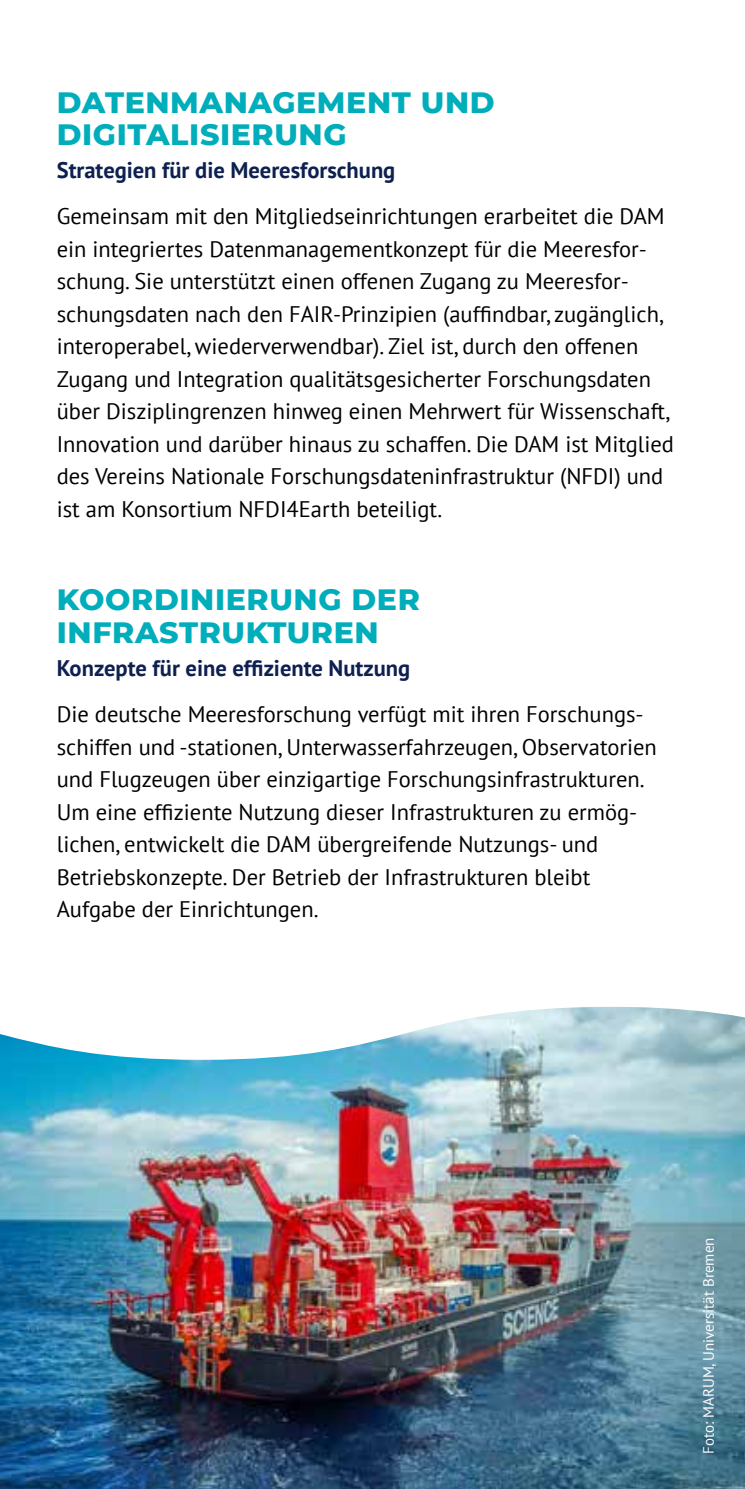
<style>
.page{position:relative;width:745px;height:1489px;background:#fff}
.page>*{position:absolute;margin:0;border:0;box-sizing:border-box;transform-origin:0 0}
.t1{font:800 30px/32.5px "Montserrat";letter-spacing:.02em;color:#00adba}
.t2{font:22.5px/32.5px "PT Sans";color:#000}
.t3{font:700 22.5px "PT Sans";color:#0e2050}
.t4{font:15px "PT Sans";color:#fff}
</style>
<div class="page">
<img style="left:0;top:1006px;width:744px;height:482px">
<h1 class="t1" style="left:57px;top:84px;width:439px">DATENMANAGEMENT UND<br>DIGITALISIERUNG</h1>
<p class="t3" style="left:57px;top:155px;width:340px">Strategien für die Meeresforschung</p>
<p class="t2" style="left:57px;top:200px;width:618px">Gemeinsam mit den Mitgliedseinrichtungen erarbeitet die DAM ein integriertes Datenmanagementkonzept für die Meeresfor&shy;schung. Sie unterstützt einen offenen Zugang zu Meeresfor&shy;schungsdaten nach den FAIR-Prinzipien (auffindbar, zugänglich, interoperabel, wiederverwendbar). Ziel ist, durch den offenen Zugang und Integration qualitätsgesicherter Forschungsdaten über Disziplingrenzen hinweg einen Mehrwert für Wissenschaft, Innovation und darüber hinaus zu schaffen. Die DAM ist Mitglied des Vereins Nationale Forschungsdateninfrastruktur (NFDI) und ist am Konsortium NFDI4Earth beteiligt.</p>
<h1 class="t1" style="left:57px;top:582px;width:364px">KOORDINIERUNG DER<br>INFRASTRUKTUREN</h1>
<p class="t3" style="left:57px;top:652px;width:355px">Konzepte für eine effiziente Nutzung</p>
<p class="t2" style="left:57px;top:697px;width:601px">Die deutsche Meeresforschung verfügt mit ihren Forschungs&shy;schiffen und -stationen, Unterwasserfahrzeugen, Observatorien und Flugzeugen über einzigartige Forschungsinfrastrukturen.<br>Um eine effiziente Nutzung dieser Infrastrukturen zu ermög&shy;lichen, entwickelt die DAM übergreifende Nutzungs- und Betriebskonzepte. Der Betrieb der Infrastrukturen bleibt Aufgabe der Einrichtungen.</p>
<p class="t4" style="left:698px;top:1453px;width:218px;rotate:-90deg">Foto: MARUM, Universität Bremen</p>
</div>
